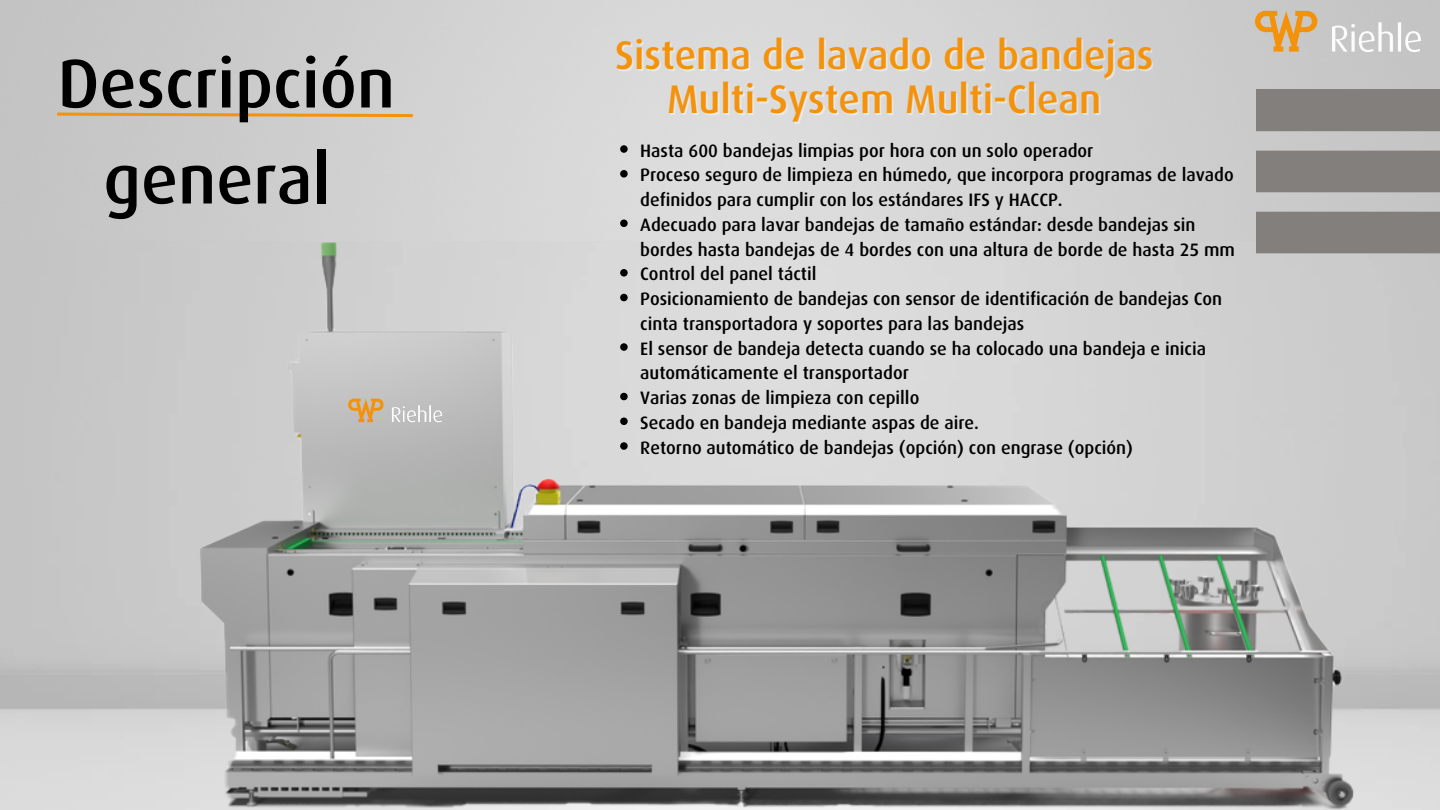
<style>
.page{position:relative;width:1440px;height:810px;background:#fff}
.page>*{position:absolute;margin:0;border:0;box-sizing:border-box;transform-origin:0 0}
.t1{font:500 69px/96px "Dax Pro";color:#000;text-align:center}
.t2{font:500 40px "Dax Pro";color:#f4920b}
.t3{font:500 18px/24.8px "Dax Pro";color:#000}
</style>
<div class="page">
<img style="left:0;top:242px;width:1440px;height:568px">
<img style="left:1254px;top:8px;width:169px;height:47px">
<svg style="left:54px;top:111px;width:362px;height:8px;background:#dab584"></svg>
<img style="left:348px;top:398px;width:96px;height:26px">
<svg style="left:620px;top:145px;width:8px;height:8px"></svg>
<svg style="left:620px;top:170px;width:8px;height:8px"></svg>
<svg style="left:620px;top:220px;width:8px;height:7px"></svg>
<svg style="left:620px;top:269px;width:8px;height:8px"></svg>
<svg style="left:620px;top:294px;width:8px;height:7px"></svg>
<svg style="left:620px;top:343px;width:8px;height:8px"></svg>
<svg style="left:620px;top:393px;width:8px;height:7px"></svg>
<svg style="left:620px;top:418px;width:8px;height:7px"></svg>
<svg style="left:620px;top:442px;width:8px;height:8px"></svg>
<p class="t1" style="left:58px;top:23px;width:339px">Descripción general</p>
<p class="t2" style="left:615px;top:17px;width:540px">Sistema de lavado de bandejas</p>
<p class="t2" style="left:667px;top:61px;width:436px">Multi-System Multi-Clean</p>
<p class="t3" style="left:640px;top:135px;width:455px">Hasta 600 bandejas limpias por hora con un solo operador</p>
<p class="t3" style="left:640px;top:159px;width:595px">Proceso seguro de limpieza en húmedo, que incorpora programas de lavado definidos para cumplir con los estándares IFS y HACCP.</p>
<p class="t3" style="left:640px;top:209px;width:596px">Adecuado para lavar bandejas de tamaño estándar: desde bandejas sin bordes hasta bandejas de 4 bordes con una altura de borde de hasta 25 mm</p>
<p class="t3" style="left:640px;top:258px;width:178px">Control del panel táctil</p>
<p class="t3" style="left:640px;top:283px;width:584px">Posicionamiento de bandejas con sensor de identificación de bandejas Con cinta transportadora y soportes para las bandejas</p>
<p class="t3" style="left:640px;top:333px;width:567px">El sensor de bandeja detecta cuando se ha colocado una bandeja e inicia automáticamente el transportador</p>
<p class="t3" style="left:640px;top:382px;width:281px">Varias zonas de limpieza con cepillo</p>
<p class="t3" style="left:640px;top:407px;width:340px">Secado en bandeja mediante aspas de aire.</p>
<p class="t3" style="left:640px;top:432px;width:494px">Retorno automático de bandejas (opción) con engrase (opción)</p>
</div>
